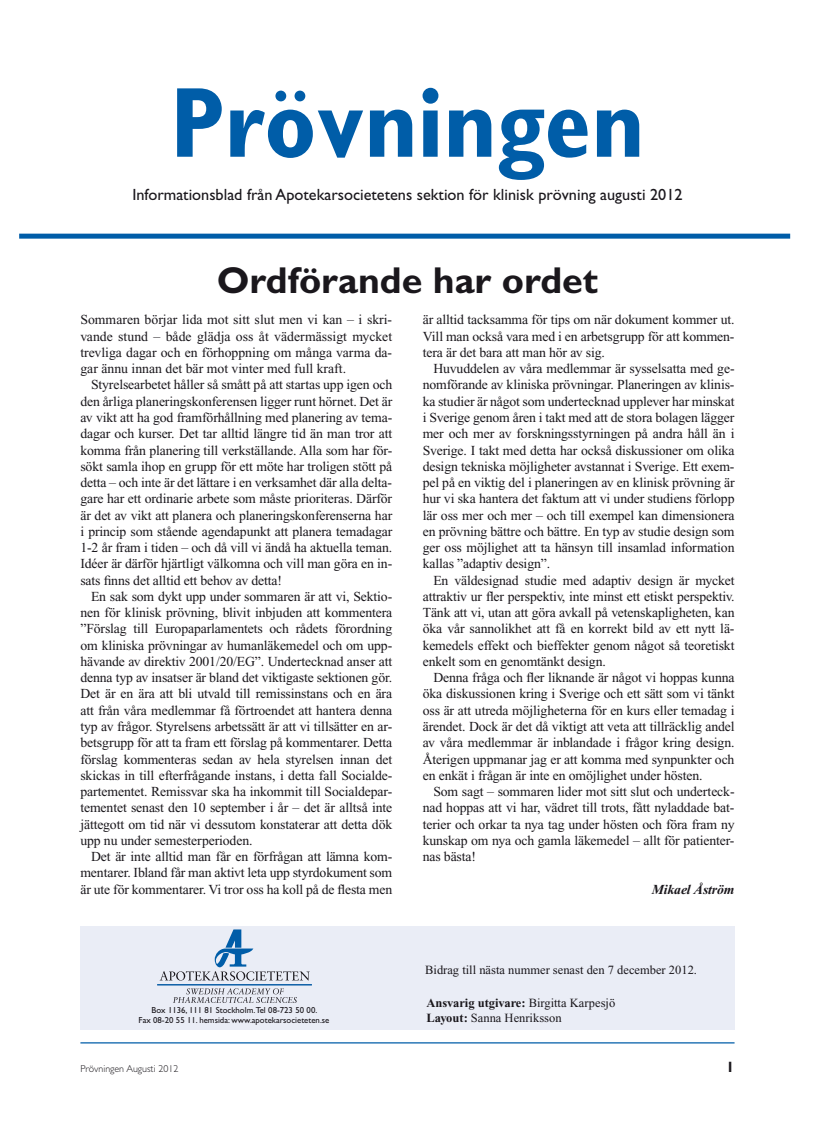
<style>
.page{position:relative;width:815px;height:1124px;background:#fff}
.page>*{position:absolute;margin:0;border:0;box-sizing:border-box;transform-origin:0 0}
.t1{font:700 condensed 100px "Gill Sans";color:#005da8}
.t2{font:700 37.5px "Gill Sans";color:#1a171c}
.t3{font:16.25px "Gill Sans";color:#1a171c}
.t4{font:700 15px "Gill Sans";color:#1a171c}
.t5{font:13.75px/16.2px "Times New Roman";letter-spacing:-.01em;color:#1a171c;text-align:justify}
.t6{font:italic 700 13.75px "Times New Roman";letter-spacing:-.01em;color:#1a171c}
.t7{font:12.5px/15px "Times New Roman";color:#1a171c}
.t8{font:300 10px "Gill Sans";color:#1a171c}
.t9{font:8.75px/10px "Gill Sans";color:#1a171c;text-align:center}
.s1{font-weight:700}
</style>
<div class="page">
<div style="left:19px;top:233px;width:771px;height:5px;background:#005da8"></div>
<div style="left:80px;top:925px;width:655px;height:104px;background:#eaedf6"></div>
<svg style="left:173px;top:988px;width:124px;height:14px"></svg>
<svg style="left:160px;top:929px;width:150px;height:51px"></svg>
<hr style="left:157px;top:984px;width:155px;height:1px;background:#0055a0">
<hr style="left:80px;top:1042px;width:655px;height:1px;background:#005da8">
<h1 class="t1" style="left:171px;top:63px;width:475px">Prövningen</h1>
<p class="t3" style="left:132px;top:185px;width:552px">Informationsblad från Apotekarsocietetens sektion för klinisk prövning augusti 2012</p>
<h2 class="t2" style="left:217px;top:258px;width:383px">Ordförande har ordet</h2>
<p class="t5" style="left:80px;top:312px;width:313px">Sommaren börjar lida mot sitt slut men vi kan – i skri&shy;vande stund – både glädja oss åt vädermässigt mycket trevliga dagar och en förhoppning om många varma da&shy;gar ännu innan det bär mot vinter med full kraft.</p>
<p class="t5" style="left:80px;top:377px;width:313px;text-indent:11px">Styrelsearbetet håller så smått på att startas upp igen och den årliga planeringskonferensen ligger runt hörnet. Det är av vikt att ha god framförhållning med planering av tema&shy;dagar och kurser. Det tar alltid längre tid än man tror att komma från planering till verkställande. Alla som har för&shy;sökt samla ihop en grupp för ett möte har troligen stött på detta – och inte är det lättare i en verksamhet där alla delta&shy;gare har ett ordinarie arbete som måste prioriteras. Därför är det av vikt att planera och planeringskonferenserna har i princip som stående agendapunkt att planera temadagar 1-2 år fram i tiden – och då vill vi ändå ha aktuella teman.<br>Idéer är därför hjärtligt välkomna och vill man göra en in&shy;sats finns det alltid ett behov av detta!</p>
<p class="t5" style="left:80px;top:588px;width:313px;text-indent:11px">En sak som dykt upp under sommaren är att vi, Sektio&shy;nen för klinisk prövning, blivit inbjuden att kommentera ”Förslag till Europaparlamentets och rådets förordning om kliniska prövningar av humanläkemedel och om upp&shy;hävande av direktiv 2001/20/EG”. Undertecknad anser att denna typ av insatser är bland det viktigaste sektionen gör.<br>Det är en ära att bli utvald till remissinstans och en ära att från våra medlemmar få förtroendet att hantera denna typ av frågor. Styrelsens arbetssätt är att vi tillsätter en ar&shy;betsgrupp för att ta fram ett förslag på kommentarer. Detta förslag kommenteras sedan av hela styrelsen innan det skickas in till efterfrågande instans, i detta fall Socialde&shy;partementet. Remissvar ska ha inkommit till Socialdepar&shy;tementet senast den 10 september i år – det är alltså inte jättegott om tid när vi dessutom konstaterar att detta dök upp nu under semesterperioden.</p>
<p class="t5" style="left:80px;top:848px;width:313px;text-indent:11px">Det är inte alltid man får en förfrågan att lämna kom&shy;mentarer. Ibland får man aktivt leta upp styrdokument som är ute för kommentarer. Vi tror oss ha koll på de flesta men</p>
<p class="t9" style="left:139px;top:1005px;width:192px">Box 1136, 111 81 Stockholm.Tel 08-723 50 00.<br>Fax 08-20 55 11. hemsida: www.apotekarsocieteten.se</p>
<p class="t5" style="left:423px;top:312px;width:313px">är alltid tacksamma för tips om när dokument kommer ut.<br>Vill man också vara med i en arbetsgrupp för att kommen&shy;tera är det bara att man hör av sig.</p>
<p class="t5" style="left:423px;top:360px;width:313px;text-indent:11px">Huvuddelen av våra medlemmar är sysselsatta med ge&shy;nomförande av kliniska prövningar. Planeringen av klinis&shy;ka studier är något som undertecknad upplever har minskat i Sverige genom åren i takt med att de stora bolagen lägger mer och mer av forskningsstyrningen på andra håll än i Sverige. I takt med detta har också diskussioner om olika design tekniska möjligheter avstannat i Sverige. Ett exem&shy;pel på en viktig del i planeringen av en klinisk prövning är hur vi ska hantera det faktum att vi under studiens förlopp lär oss mer och mer – och till exempel kan dimensionera en prövning bättre och bättre. En typ av studie design som ger oss möjlighet att ta hänsyn till insamlad information kallas ”adaptiv design”.</p>
<p class="t5" style="left:423px;top:572px;width:313px;text-indent:11px">En väldesignad studie med adaptiv design är mycket attraktiv ur fler perspektiv, inte minst ett etiskt perspektiv.<br>Tänk att vi, utan att göra avkall på vetenskapligheten, kan öka vår sannolikhet att få en korrekt bild av ett nytt lä&shy;kemedels effekt och bieffekter genom något så teoretiskt enkelt som en genomtänkt design.</p>
<p class="t5" style="left:423px;top:669px;width:313px;text-indent:11px">Denna fråga och fler liknande är något vi hoppas kunna öka diskussionen kring i Sverige och ett sätt som vi tänkt oss är att utreda möjligheterna för en kurs eller temadag i ärendet. Dock är det då viktigt att veta att tillräcklig andel av våra medlemmar är inblandade i frågor kring design.<br>Återigen uppmanar jag er att komma med synpunkter och en enkät i frågan är inte en omöjlighet under hösten.</p>
<p class="t5" style="left:423px;top:783px;width:313px;text-indent:11px">Som sagt – sommaren lider mot sitt slut och underteck&shy;nad hoppas att vi har, vädret till trots, fått nyladdade bat&shy;terier och orkar ta nya tag under hösten och föra fram ny kunskap om nya och gamla läkemedel – allt för patienter&shy;nas bästa!</p>
<p class="t6" style="left:652px;top:881px;width:84px">Mikael Åström</p>
<p class="t7" style="left:425px;top:962px;width:273px">Bidrag till nästa nummer senast den 7 december 2012.</p>
<p class="t7" style="left:426px;top:995px;width:190px"><span class="s1">Ansvarig utgivare:</span> Birgitta Karpesjö<br><span class="s1">Layout:</span> Sanna Henriksson</p>
<p class="t8" style="left:80px;top:1063px;width:99px">Prövningen Augusti 2012</p>
<p class="t4" style="left:726px;top:1058px;width:10px">1</p>
</div>
